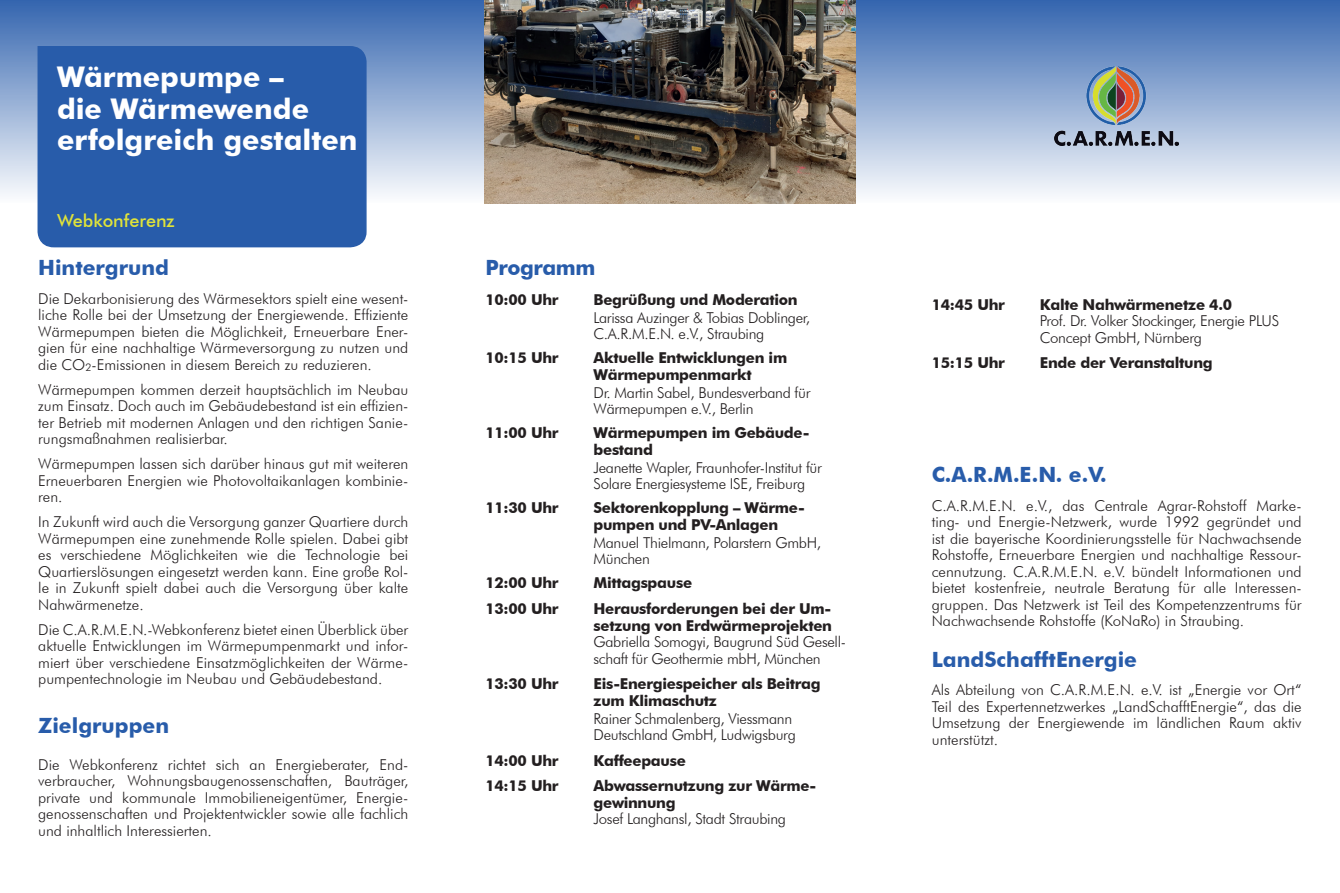
<style>
.page{position:relative;width:1340px;height:893px;background:#fff}
.page>*{position:absolute;margin:0;border:0;box-sizing:border-box;transform-origin:0 0}
.t1{font:700 28.5px/31.5px "Futura BT";color:#fff}
.t2{font:700 21px "Futura BT";color:#285caa}
.t3{font:700 21px "Futura BT";letter-spacing:-.02em;color:#285caa}
.t4{font:500 18px "Futura BT";color:#e0e339}
.t5{font:300 15px/16.5px "Futura BT";letter-spacing:-.02em;color:#231f20;text-align:justify}
.t6{font:700 15px/16.5px "Futura BT";letter-spacing:-.02em;color:#231f20}
</style>
<div class="page">
<div style="left:0;top:0;width:1339px;height:203px;background:linear-gradient(to bottom,#3465ae,#fcfcfd)"></div>
<img style="left:1054px;top:66px;width:124px;height:80px">
<img style="left:485px;top:0;width:370px;height:203px">
<div style="left:37px;top:45px;width:330px;height:203px;background:#285caa"></div>
<h1 class="t1" style="left:57px;top:61px;width:302px">Wärmepumpe –<br>die Wärmewende erfolgreich gestalten</h1>
<p class="t4" style="left:57px;top:210px;width:119px">Webkonferenz</p>
<h2 class="t2" style="left:38px;top:255px;width:132px">Hintergrund</h2>
<p class="t5" style="left:38px;top:290px;width:372px">Die Dekarbonisierung des Wärmesektors spielt eine wesent&shy;liche Rolle bei der Umsetzung der Energiewende. Effiziente Wärmepumpen bieten die Möglichkeit, Erneuerbare Ener&shy;gien für eine nachhaltige Wärmeversorgung zu nutzen und die CO<sub>2</sub>-Emissionen in diesem Bereich zu reduzieren.</p>
<p class="t5" style="left:38px;top:381px;width:371px">Wärmepumpen kommen derzeit hauptsächlich im Neubau zum Einsatz. Doch auch im Gebäudebestand ist ein effizien&shy;ter Betrieb mit modernen Anlagen und den richtigen Sanie&shy;rungsmaßnahmen realisierbar.</p>
<p class="t5" style="left:38px;top:456px;width:372px">Wärmepumpen lassen sich darüber hinaus gut mit weiteren Erneuerbaren Energien wie Photovoltaikanlagen kombinie&shy;ren.</p>
<p class="t5" style="left:38px;top:514px;width:372px">In Zukunft wird auch die Versorgung ganzer Quartiere durch Wärmepumpen eine zunehmende Rolle spielen. Dabei gibt es verschiedene Möglichkeiten wie die Technologie bei Quartierslösungen eingesetzt werden kann. Eine große Rol&shy;le in Zukunft spielt dabei auch die Versorgung über kalte Nahwärmenetze.</p>
<p class="t5" style="left:38px;top:621px;width:372px">Die C.A.R.M.E.N.-Webkonferenz bietet einen Überblick über aktuelle Entwicklungen im Wärmepumpenmarkt und infor&shy;miert über verschiedene Einsatzmöglichkeiten der Wärme&shy;pumpentechnologie im Neubau und Gebäudebestand.</p>
<h2 class="t2" style="left:38px;top:713px;width:132px">Zielgruppen</h2>
<p class="t5" style="left:38px;top:756px;width:371px">Die Webkonferenz richtet sich an Energieberater, End&shy;verbraucher, Wohnungsbaugenossenschaften, Bauträger, private und kommunale Immobilieneigentümer, Energie&shy;genossenschaften und Projektentwickler sowie alle fachlich und inhaltlich Interessierten.</p>
<h2 class="t3" style="left:485px;top:254px;width:111px">Programm</h2>
<p class="t6" style="left:485px;top:291px;width:75px">10:00 Uhr</p>
<p class="t6" style="left:593px;top:291px;width:206px">Begrüßung und Moderation</p>
<p class="t5" style="left:593px;top:309px;width:218px">Larissa Auzinger &amp; Tobias Doblinger,<br>C.A.R.M.E.N. e.V., Straubing</p>
<p class="t6" style="left:485px;top:349px;width:75px">10:15 Uhr</p>
<p class="t6" style="left:593px;top:349px;width:195px">Aktuelle Entwicklungen im<br>Wärmepumpenmarkt</p>
<p class="t5" style="left:593px;top:384px;width:218px">Dr. Martin Sabel, Bundesverband für<br>Wärmepumpen e.V., Berlin</p>
<p class="t6" style="left:485px;top:425px;width:75px">11:00 Uhr</p>
<p class="t6" style="left:593px;top:425px;width:217px">Wärmepumpen im Gebäude&shy;bestand</p>
<p class="t5" style="left:593px;top:459px;width:230px">Jeanette Wapler, Fraunhofer-Institut für<br>Solare Energiesysteme ISE, Freiburg</p>
<p class="t6" style="left:485px;top:500px;width:75px">11:30 Uhr</p>
<p class="t6" style="left:593px;top:500px;width:213px">Sektorenkopplung – Wärme&shy;pumpen und PV-Anlagen</p>
<p class="t5" style="left:593px;top:534px;width:229px">Manuel Thielmann, Polarstern GmbH,<br>München</p>
<p class="t6" style="left:485px;top:575px;width:75px">12:00 Uhr</p>
<p class="t6" style="left:593px;top:575px;width:100px">Mittagspause</p>
<p class="t6" style="left:485px;top:600px;width:75px">13:00 Uhr</p>
<p class="t6" style="left:593px;top:600px;width:240px">Herausforderungen bei der Um&shy;setzung von Erdwärmeprojekten</p>
<p class="t5" style="left:593px;top:633px;width:254px">Gabriella Somogyi, Baugrund Süd Gesell&shy;schaft für Geothermie mbH, München</p>
<p class="t6" style="left:485px;top:675px;width:75px">13:30 Uhr</p>
<p class="t6" style="left:593px;top:675px;width:229px">Eis-Energiespeicher als Beitrag zum Klimaschutz</p>
<p class="t5" style="left:593px;top:710px;width:204px">Rainer Schmalenberg, Viessmann<br>Deutschland GmbH, Ludwigsburg</p>
<p class="t6" style="left:485px;top:752px;width:75px">14:00 Uhr</p>
<p class="t6" style="left:593px;top:752px;width:94px">Kaffeepause</p>
<p class="t6" style="left:485px;top:777px;width:75px">14:15 Uhr</p>
<p class="t6" style="left:593px;top:777px;width:224px">Abwassernutzung zur Wärme&shy;gewinnung</p>
<p class="t5" style="left:593px;top:810px;width:194px">Josef Langhansl, Stadt Straubing</p>
<p class="t6" style="left:931px;top:296px;width:75px">14:45 Uhr</p>
<p class="t6" style="left:1039px;top:296px;width:194px">Kalte Nahwärmenetze 4.0</p>
<p class="t5" style="left:1039px;top:313px;width:241px">Prof. Dr. Volker Stockinger, Energie PLUS<br>Concept GmbH, Nürnberg</p>
<p class="t6" style="left:931px;top:355px;width:75px">15:15 Uhr</p>
<p class="t6" style="left:1039px;top:355px;width:174px">Ende der Veranstaltung</p>
<h2 class="t2" style="left:931px;top:462px;width:176px">C.A.R.M.E.N. e.V.</h2>
<p class="t5" style="left:931px;top:497px;width:371px">C.A.R.M.E.N. e.V., das Centrale Agrar-Rohstoff Marke&shy;ting- und Energie-Netzwerk, wurde 1992 gegründet und ist die bayerische Koordinierungsstelle für Nachwachsende Rohstoffe, Erneuerbare Energien und nachhaltige Ressour&shy;cennutzung. C.A.R.M.E.N. e.V. bündelt Informationen und bietet kostenfreie, neutrale Beratung für alle Interessen&shy;gruppen. Das Netzwerk ist Teil des Kompetenzzentrums für Nachwachsende Rohstoffe (KoNaRo) in Straubing.</p>
<h2 class="t2" style="left:931px;top:647px;width:207px">LandSchafftEnergie</h2>
<p class="t5" style="left:931px;top:682px;width:371px">Als Abteilung von C.A.R.M.E.N. e.V. ist „Energie vor Ort“ Teil des Expertennetzwerkes „LandSchafftEnergie“, das die Umsetzung der Energiewende im ländlichen Raum aktiv unterstützt.</p>
</div>
